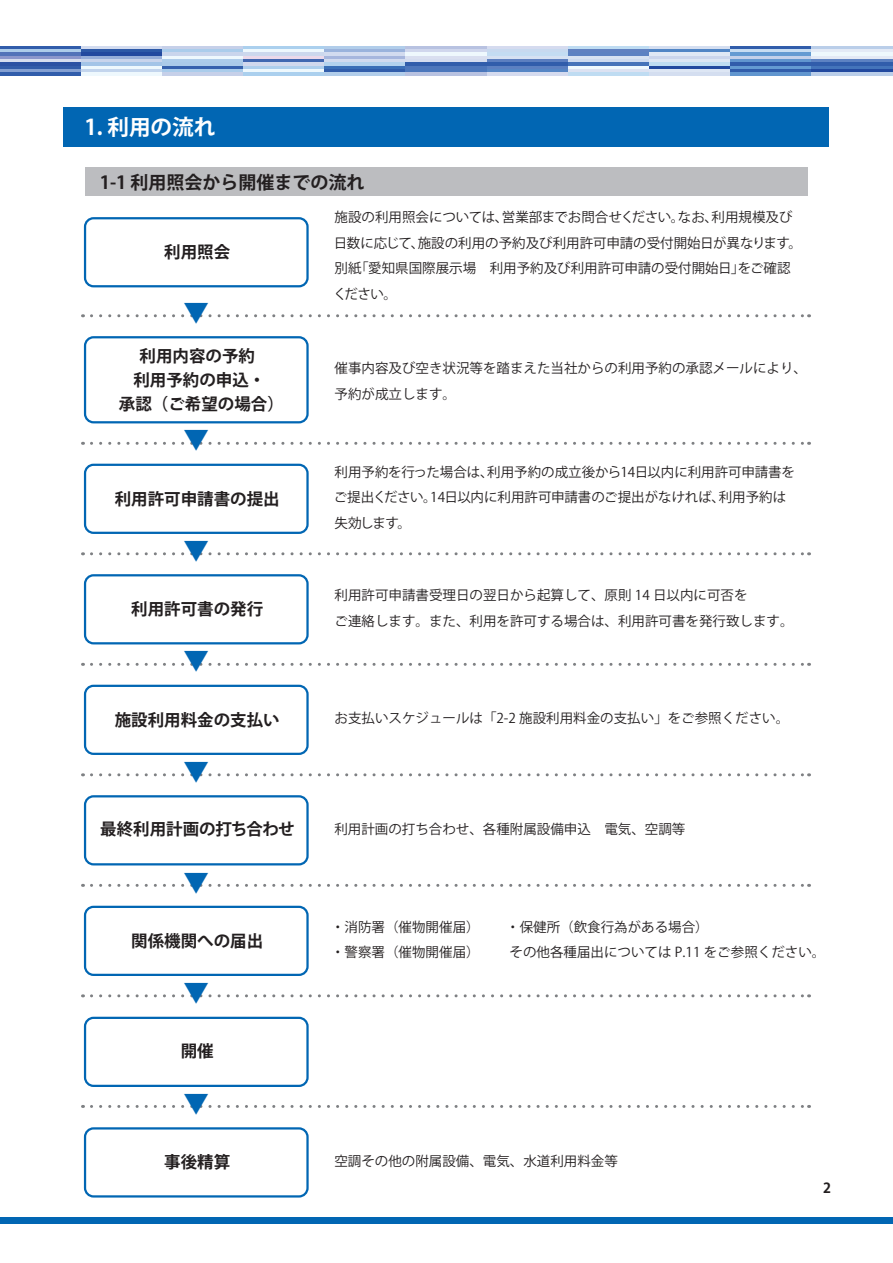
<style>
.page{position:relative;width:893px;height:1263px;background:#fff}
.page>*{position:absolute;margin:0;border:0;box-sizing:border-box;transform-origin:0 0}
.t1{font:700 25.5px "Koz Go Pr 6 N";color:#0166b3}
.t2{font:700 21.6px "Koz Go Pr 6 N";color:#fff}
.t3{font:700 18px "Koz Go Pr 6 N";color:#231f20}
.t4{font:700 16.5px/24px "Koz Go Pr 6 N";color:#231f20;text-align:center}
.t5{font:700 13.8px "Koz Go Pro";color:#231f20}
.t6{font:13.5px/25.5px "Koz Go Pr 6 N";color:#231f20}
</style>
<div class="page">
<div style="left:85px;top:167px;width:723px;height:29px;background:#bcbdc0"></div>
<div style="left:64px;top:107px;width:765px;height:40px;background:#0166b3"></div>
<div style="left:84px;top:217px;width:225px;height:70px;border:2px solid #0166b3;border-radius:9px"></div>
<svg style="left:91px;top:314px;width:719px;height:3px"></svg>
<div style="left:84px;top:336px;width:225px;height:87px;border:2px solid #0166b3;border-radius:9px"></div>
<svg style="left:91px;top:442px;width:719px;height:3px"></svg>
<div style="left:84px;top:464px;width:225px;height:70px;border:2px solid #0166b3;border-radius:9px"></div>
<svg style="left:91px;top:552px;width:719px;height:3px"></svg>
<div style="left:84px;top:574px;width:225px;height:70px;border:2px solid #0166b3;border-radius:9px"></div>
<svg style="left:91px;top:663px;width:718px;height:3px"></svg>
<div style="left:84px;top:685px;width:225px;height:70px;border:2px solid #0166b3;border-radius:9px"></div>
<svg style="left:91px;top:773px;width:718px;height:3px"></svg>
<div style="left:84px;top:795px;width:225px;height:70px;border:2px solid #0166b3;border-radius:9px"></div>
<svg style="left:91px;top:884px;width:718px;height:3px"></svg>
<div style="left:84px;top:906px;width:225px;height:70px;border:2px solid #0166b3;border-radius:9px"></div>
<svg style="left:91px;top:994px;width:718px;height:3px"></svg>
<div style="left:84px;top:1017px;width:225px;height:70px;border:2px solid #0166b3;border-radius:9px"></div>
<svg style="left:91px;top:1105px;width:718px;height:3px"></svg>
<div style="left:84px;top:1127px;width:225px;height:70px;border:2px solid #0166b3;border-radius:9px"></div>
<div style="left:0;top:1217px;width:893px;height:6px;background:#0166b3"></div>
<hr style="left:0;top:46px;width:81px;height:3px;background:#315dab">
<hr style="left:81px;top:46px;width:81px;height:3px;background:#d2dbef">
<hr style="left:162px;top:46px;width:82px;height:3px;background:#c6d0e9">
<hr style="left:244px;top:46px;width:81px;height:3px;background:#abd0ee">
<hr style="left:325px;top:46px;width:81px;height:3px;background:#b1cdea">
<hr style="left:406px;top:46px;width:81px;height:3px;background:#b8c2e1">
<hr style="left:487px;top:46px;width:81px;height:3px;background:#d5dbef">
<hr style="left:568px;top:46px;width:81px;height:3px;background:#bfdcf2">
<hr style="left:649px;top:46px;width:82px;height:3px;background:#d4def0">
<hr style="left:731px;top:46px;width:81px;height:3px;background:#315dab">
<hr style="left:812px;top:46px;width:81px;height:3px;background:#bacee9">
<svg style="left:0;top:49px;width:81px;height:4px"></svg>
<svg style="left:81px;top:49px;width:81px;height:4px"></svg>
<svg style="left:162px;top:49px;width:82px;height:4px"></svg>
<svg style="left:244px;top:49px;width:81px;height:4px"></svg>
<svg style="left:325px;top:49px;width:81px;height:4px"></svg>
<svg style="left:406px;top:49px;width:81px;height:4px"></svg>
<hr style="left:487px;top:49px;width:81px;height:4px;background:#c7d9ef">
<hr style="left:568px;top:49px;width:81px;height:4px;background:#6081c1">
<svg style="left:649px;top:49px;width:82px;height:4px"></svg>
<svg style="left:731px;top:49px;width:81px;height:4px"></svg>
<svg style="left:812px;top:49px;width:81px;height:4px"></svg>
<hr style="left:0;top:53px;width:81px;height:3px;background:#5273b9">
<hr style="left:81px;top:53px;width:81px;height:3px;background:#22499f">
<hr style="left:162px;top:53px;width:82px;height:3px;background:#c9d5ec">
<hr style="left:244px;top:53px;width:81px;height:3px;background:#ccd8ed">
<hr style="left:325px;top:53px;width:81px;height:3px;background:#d2dbef">
<hr style="left:406px;top:53px;width:81px;height:3px;background:#eef8fd">
<hr style="left:487px;top:53px;width:81px;height:3px;background:#c3dcf2">
<hr style="left:568px;top:53px;width:81px;height:3px;background:#5d82c2">
<hr style="left:649px;top:53px;width:82px;height:3px;background:#e0e8f5">
<hr style="left:731px;top:53px;width:81px;height:3px;background:#649bd2">
<hr style="left:812px;top:53px;width:81px;height:3px;background:#eef8fd">
<hr style="left:0;top:56px;width:81px;height:3px;background:#8c97cc">
<hr style="left:81px;top:56px;width:81px;height:3px;background:#96aed9">
<hr style="left:162px;top:56px;width:82px;height:3px;background:#eef8fd">
<hr style="left:244px;top:56px;width:81px;height:3px;background:#ebd9ea">
<hr style="left:325px;top:56px;width:81px;height:3px;background:#a6b6dd">
<hr style="left:406px;top:56px;width:81px;height:3px;background:#d9dff0">
<hr style="left:487px;top:56px;width:81px;height:3px;background:#d5e1f2">
<hr style="left:568px;top:56px;width:81px;height:3px;background:#d7e2f2">
<hr style="left:649px;top:56px;width:82px;height:3px;background:#cbd5ec">
<hr style="left:731px;top:56px;width:81px;height:3px;background:#c3d1ea">
<hr style="left:812px;top:56px;width:81px;height:3px;background:#e3e9f5">
<svg style="left:0;top:59px;width:81px;height:4px"></svg>
<svg style="left:81px;top:59px;width:81px;height:4px"></svg>
<hr style="left:162px;top:59px;width:82px;height:4px;background:#adccea">
<svg style="left:244px;top:59px;width:81px;height:4px"></svg>
<svg style="left:325px;top:59px;width:81px;height:4px"></svg>
<svg style="left:406px;top:59px;width:81px;height:4px"></svg>
<svg style="left:487px;top:59px;width:81px;height:4px"></svg>
<svg style="left:568px;top:59px;width:81px;height:4px"></svg>
<svg style="left:649px;top:59px;width:82px;height:4px"></svg>
<svg style="left:731px;top:59px;width:81px;height:4px"></svg>
<svg style="left:812px;top:59px;width:81px;height:4px"></svg>
<hr style="left:0;top:63px;width:81px;height:3px;background:#2b51a3">
<hr style="left:81px;top:63px;width:81px;height:3px;background:#a3c4e7">
<hr style="left:162px;top:63px;width:82px;height:3px;background:#abcae9">
<hr style="left:244px;top:63px;width:81px;height:3px;background:#d1d8ed">
<hr style="left:325px;top:63px;width:81px;height:3px;background:#b3d2ee">
<hr style="left:406px;top:63px;width:81px;height:3px;background:#315dab">
<hr style="left:487px;top:63px;width:81px;height:3px;background:#315dab">
<hr style="left:568px;top:63px;width:81px;height:3px;background:#4573b9">
<hr style="left:649px;top:63px;width:82px;height:3px;background:#bfdcf2">
<hr style="left:731px;top:63px;width:81px;height:3px;background:#315dab">
<hr style="left:812px;top:63px;width:81px;height:3px;background:#315dab">
<hr style="left:0;top:66px;width:81px;height:3px;background:#325ca9">
<hr style="left:81px;top:66px;width:81px;height:3px;background:#eef8fd">
<hr style="left:162px;top:66px;width:82px;height:3px;background:#3661ad">
<hr style="left:244px;top:66px;width:81px;height:3px;background:#aeceec">
<hr style="left:325px;top:66px;width:81px;height:3px;background:#3b6fb7">
<hr style="left:406px;top:66px;width:81px;height:3px;background:#4d76bb">
<hr style="left:487px;top:66px;width:81px;height:3px;background:#5c80c1">
<hr style="left:568px;top:66px;width:81px;height:3px;background:#eef8fd">
<hr style="left:649px;top:66px;width:82px;height:3px;background:#22499f">
<hr style="left:731px;top:66px;width:81px;height:3px;background:#649bd2">
<hr style="left:812px;top:66px;width:81px;height:3px;background:#4474ba">
<svg style="left:0;top:69px;width:81px;height:4px"></svg>
<svg style="left:81px;top:69px;width:81px;height:4px"></svg>
<svg style="left:162px;top:69px;width:82px;height:4px"></svg>
<svg style="left:244px;top:69px;width:81px;height:4px"></svg>
<svg style="left:325px;top:69px;width:81px;height:4px"></svg>
<svg style="left:406px;top:69px;width:81px;height:4px"></svg>
<svg style="left:487px;top:69px;width:81px;height:4px"></svg>
<svg style="left:568px;top:69px;width:81px;height:4px"></svg>
<hr style="left:649px;top:69px;width:82px;height:4px;background:#dde6f4">
<svg style="left:731px;top:69px;width:81px;height:4px"></svg>
<svg style="left:812px;top:69px;width:81px;height:4px"></svg>
<hr style="left:0;top:73px;width:81px;height:3px;background:#315dab">
<hr style="left:81px;top:73px;width:81px;height:3px;background:#eef8fd">
<hr style="left:162px;top:73px;width:82px;height:3px;background:#c6d0e9">
<hr style="left:244px;top:73px;width:81px;height:3px;background:#abd0ee">
<hr style="left:325px;top:73px;width:81px;height:3px;background:#b1cdea">
<hr style="left:406px;top:73px;width:81px;height:3px;background:#b8c2e1">
<hr style="left:487px;top:73px;width:81px;height:3px;background:#d5dbef">
<hr style="left:568px;top:73px;width:81px;height:3px;background:#bfdcf2">
<hr style="left:649px;top:73px;width:82px;height:3px;background:#d4def0">
<hr style="left:731px;top:73px;width:81px;height:3px;background:#6196cf">
<hr style="left:812px;top:73px;width:81px;height:3px;background:#bacee9">
<h2 class="t2" style="left:84px;top:115px;width:133px">1. 利用の流れ</h2>
<h3 class="t3" style="left:100px;top:172px;width:266px">1-1 利用照会から開催までの流れ</h3>
<p class="t4" style="left:164px;top:241px;width:67px">利用照会</p>
<h1 class="t1" style="left:183px;top:298px;width:27px">▼</h1>
<p class="t4" style="left:119px;top:344px;width:166px">利用内容の予約<br>利用予約の申込・<br>承認（ご希望の場合）</p>
<h1 class="t1" style="left:183px;top:426px;width:27px">▼</h1>
<p class="t4" style="left:115px;top:487px;width:166px">利用許可申請書の提出</p>
<h1 class="t1" style="left:183px;top:536px;width:27px">▼</h1>
<p class="t4" style="left:131px;top:598px;width:133px">利用許可書の発行</p>
<h1 class="t1" style="left:183px;top:647px;width:27px">▼</h1>
<p class="t6" style="left:333px;top:205px;width:470px">施設の利用照会については、営業部までお問合せください。なお、利用規模及び日数に応じて、施設の利用の予約及び利用許可申請の受付開始日が異なります。別紙「愛知県国際展示場　利用予約及び利用許可申請の受付開始日」をご確認ください。</p>
<p class="t6" style="left:334px;top:356px;width:474px">催事内容及び空き状況等を踏まえた当社からの利用予約の承認メールにより、予約が成立します。</p>
<p class="t6" style="left:334px;top:459px;width:463px">利用予約を行った場合は、利用予約の成立後から14日以内に利用許可申請書をご提出ください。14日以内に利用許可申請書のご提出がなければ、利用予約は失効します。</p>
<p class="t6" style="left:334px;top:583px;width:460px">利用許可申請書受理日の翌日から起算して、原則 14 日以内に可否を<br>ご連絡します。また、利用を許可する場合は、利用許可書を発行致します。</p>
<p class="t4" style="left:115px;top:708px;width:166px">施設利用料金の支払い</p>
<p class="t6" style="left:334px;top:706px;width:456px">お支払いスケジュールは「2-2 施設利用料金の支払い」をご参照ください。</p>
<h1 class="t1" style="left:183px;top:757px;width:27px">▼</h1>
<p class="t4" style="left:100px;top:817px;width:196px">最終利用計画の打ち合わせ</p>
<h1 class="t1" style="left:183px;top:868px;width:27px">▼</h1>
<p class="t4" style="left:131px;top:929px;width:133px">関係機関への届出</p>
<h1 class="t1" style="left:183px;top:978px;width:27px">▼</h1>
<p class="t4" style="left:181px;top:1040px;width:34px">開催</p>
<h1 class="t1" style="left:183px;top:1089px;width:27px">▼</h1>
<p class="t6" style="left:334px;top:816px;width:352px">利用計画の打ち合わせ、各種附属設備申込　電気、空調等</p>
<p class="t6" style="left:331px;top:914px;width:150px">・消防署（催物開催届）・警察署（催物開催届）</p>
<p class="t6" style="left:506px;top:914px;width:321px">・保健所（飲食行為がある場合）<br>その他各種届出については P.11 をご参照ください。</p>
<p class="t4" style="left:164px;top:1151px;width:67px">事後精算</p>
<p class="t6" style="left:334px;top:1149px;width:285px">空調その他の附属設備、電気、水道利用料金等</p>
<p class="t5" style="left:823px;top:1179px;width:9px">2</p>
</div>
